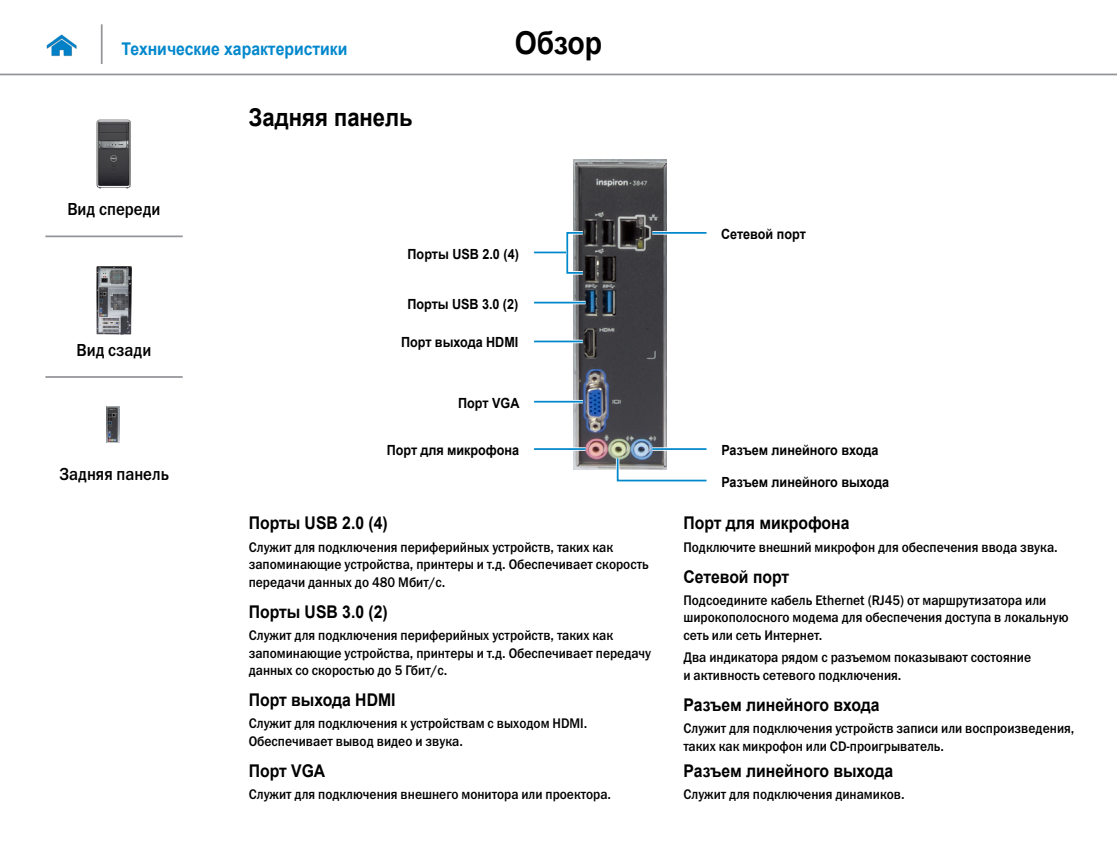
<style>
.page{position:relative;width:1117px;height:844px;background:#fff}
.page>*{position:absolute;margin:0;border:0;box-sizing:border-box;transform-origin:0 0}
.t1{font:700 31.5px "Arial";letter-spacing:-.005em;color:#000;scale:.9 1}
.Head2{font:700 24.5px "Arial";color:#000;scale:.9 1}
.Callout_Head{font:700 17.5px "Arial";color:#000;scale:.9 1}
.t2{font:17.5px "Franklin Gothic Medium C";color:#000;scale:.9 1}
.t3{font:700 17.5px "Arial";color:#0087cc;scale:.9 1}
.Callout_description{font:700 17.5px "Arial";color:#000;scale:.9 1}
.Callout_description-2{font:14px/17.5px "Franklin Gothic Medium C";color:#000;scale:.9 1}
.Callout-L{font:700 14px "Arial";color:#000;scale:.9 1}
</style>
<div class="page">
<hr style="left:0;top:74px;width:1116px;height:1px;background:#939598">
<img style="left:46px;top:34px;width:31px;height:23px">
<img style="left:573px;top:159px;width:93px;height:310px">
<div style="left:565px;top:231px;width:19px;height:43px;border:4px solid #fff"></div>
<div style="left:566px;top:232px;width:17px;height:42px;border:2px solid #0087cc"></div>
<svg style="left:534px;top:250px;width:32px;height:4px"></svg>
<hr style="left:534px;top:251px;width:32px;height:2px;background:#0087cc">
<hr style="left:534px;top:400px;width:48px;height:3px;background:#fff">
<hr style="left:534px;top:400px;width:48px;height:2px;background:#0087cc">
<svg style="left:534px;top:339px;width:48px;height:4px"></svg>
<hr style="left:534px;top:340px;width:48px;height:2px;background:#0087cc">
<hr style="left:652px;top:447px;width:54px;height:3px;background:#fff">
<hr style="left:652px;top:448px;width:54px;height:2px;background:#0087cc">
<hr style="left:534px;top:447px;width:51px;height:3px;background:#fff">
<hr style="left:534px;top:448px;width:51px;height:2px;background:#0087cc">
<hr style="left:534px;top:301px;width:51px;height:3px;background:#fff">
<hr style="left:534px;top:301px;width:51px;height:2px;background:#0087cc">
<hr style="left:652px;top:231px;width:54px;height:3px;background:#fff">
<hr style="left:652px;top:232px;width:54px;height:2px;background:#0087cc">
<svg style="left:614px;top:455px;width:93px;height:27px"></svg>
<hr style="left:101px;top:24px;width:2px;height:40px;background:#939598">
<img style="left:96px;top:119px;width:35px;height:70px">
<img style="left:96px;top:266px;width:35px;height:68px">
<img style="left:107px;top:406px;width:12px;height:36px">
<hr style="left:45px;top:235px;width:138px;height:2px;background:#939598">
<hr style="left:45px;top:376px;width:138px;height:2px;background:#939598">
<p class="t3" style="left:122px;top:37px;width:252px">Технические характеристики</p>
<h1 class="t1" style="left:514px;top:22px;width:98px">Обзор</h1>
<p class="t2" style="left:67px;top:199px;width:105px">Вид спереди</p>
<p class="t2" style="left:76px;top:340px;width:85px">Вид сзади</p>
<p class="t2" style="left:59px;top:464px;width:124px">Задняя панель</p>
<p class="Head2" style="left:249px;top:101px;width:184px">Задняя панель</p>
<p class="Callout-L" style="left:407px;top:244px;width:125px">Порты USB 2.0 (4)</p>
<p class="Callout-L" style="left:407px;top:294px;width:125px">Порты USB 3.0 (2)</p>
<p class="Callout-L" style="left:401px;top:333px;width:132px">Порт выхода HDMI</p>
<p class="Callout-L" style="left:458px;top:393px;width:70px">Порт VGA</p>
<p class="Callout-L" style="left:721px;top:225px;width:96px">Сетевой порт</p>
<p class="Callout-L" style="left:386px;top:440px;width:148px">Порт для микрофона</p>
<p class="Callout-L" style="left:721px;top:440px;width:176px">Разъем линейного входа</p>
<p class="Callout-L" style="left:721px;top:472px;width:188px">Разъем линейного выхода</p>
<p class="Callout_Head" style="left:249px;top:511px;width:156px">Порты USB 2.0 (4)</p>
<p class="Callout_description-2" style="left:249px;top:537px;width:446px">Служит для подключения периферийных устройств, таких как запоминающие устройства, принтеры и т.д. Обеспечивает скорость передачи данных до 480 Мбит/с.</p>
<p class="Callout_Head" style="left:249px;top:599px;width:156px">Порты USB 3.0 (2)</p>
<p class="Callout_description-2" style="left:249px;top:626px;width:448px">Служит для подключения периферийных устройств, таких как запоминающие устройства, принтеры и т.д. Обеспечивает передачу данных со скоростью до 5 Гбит/с.</p>
<p class="Callout_Head" style="left:249px;top:688px;width:165px">Порт выхода HDMI</p>
<p class="Callout_description-2" style="left:249px;top:714px;width:378px">Служит для подключения к устройствам с выходом HDMI.<br>Обеспечивает вывод видео и звука.</p>
<p class="Callout_Head" style="left:249px;top:758px;width:87px">Порт VGA</p>
<p class="Callout_description-2" style="left:249px;top:785px;width:404px">Служит для подключения внешнего монитора или проектора.</p>
<p class="Callout_Head" style="left:683px;top:511px;width:186px">Порт для микрофона</p>
<p class="Callout_description-2" style="left:683px;top:537px;width:417px">Подключите внешний микрофон для обеспечения ввода звука.</p>
<p class="Callout_Head" style="left:683px;top:564px;width:119px">Сетевой порт</p>
<p class="Callout_description-2" style="left:683px;top:591px;width:429px">Подсоедините кабель Ethernet (RJ45) от маршрутизатора или широкополосного модема для обеспечения доступа в локальную сеть или сеть Интернет.</p>
<p class="Callout_description-2" style="left:683px;top:648px;width:388px">Два индикатора рядом с разъемом показывают состояние и активность сетевого подключения.</p>
<p class="Callout_Head" style="left:683px;top:693px;width:219px">Разъем линейного входа</p>
<p class="Callout_description-2" style="left:683px;top:719px;width:436px">Служит для подключения устройств записи или воспроизведения, таких как микрофон или CD-проигрыватель.</p>
<p class="Callout_description" style="left:683px;top:758px;width:234px">Разъем линейного выхода</p>
<p class="Callout_description-2" style="left:683px;top:785px;width:247px">Служит для подключения динамиков.</p>
</div>
